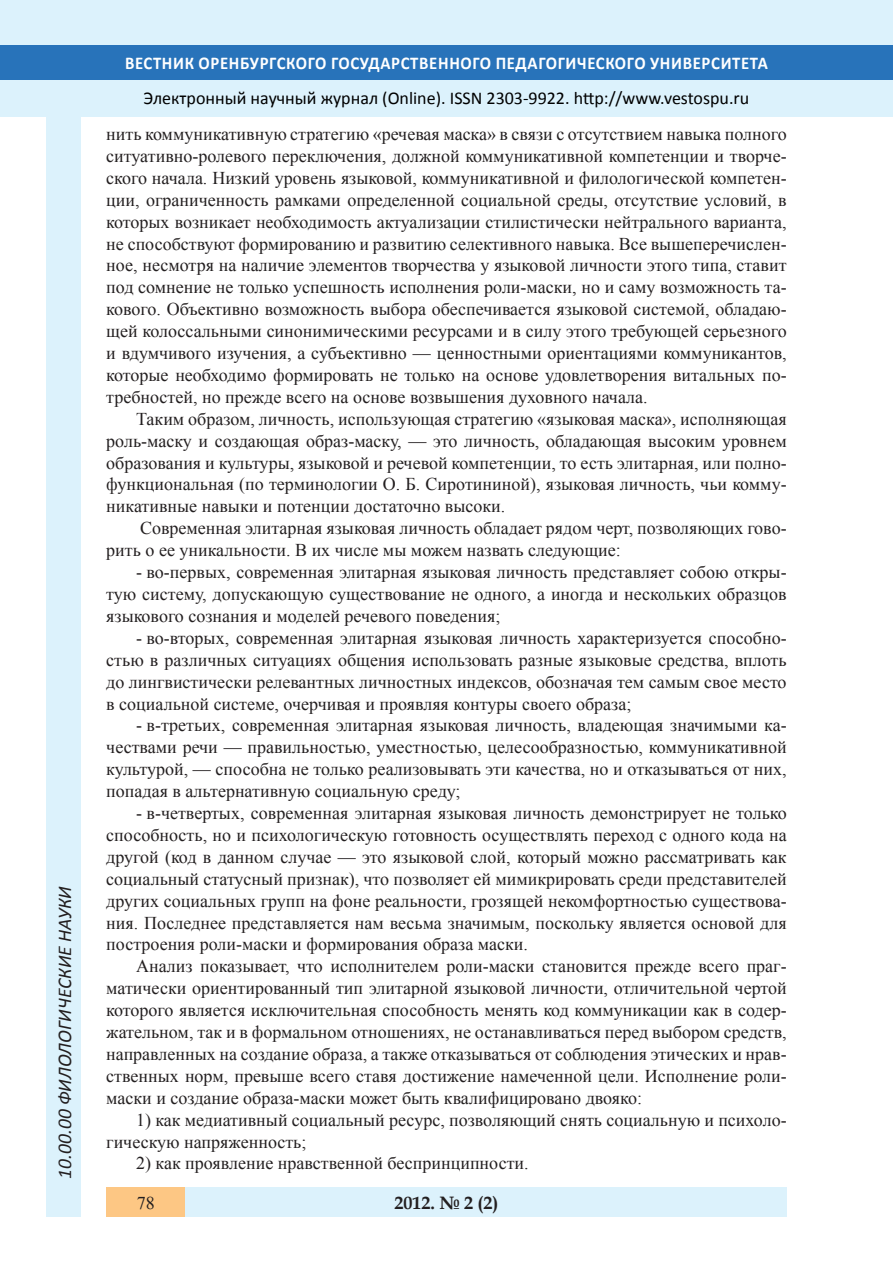
<style>
.page{position:relative;width:893px;height:1263px;background:#fff}
.page>*{position:absolute;margin:0;border:0;box-sizing:border-box;transform-origin:0 0}
.t1{font:italic 19.5px "Calibri";color:#231f20}
.Стиль2{font:18px/21.9px "Times New Roman";color:#231f20;text-align:justify}
.t2{font:18px "Calibri";color:#000}
.t3{font:700 18px "Calibri";letter-spacing:.04em;color:#fff;scale:.93 1}
.t4{font:700 18px "Book Antiqua";color:#231f20}
</style>
<div class="page">
<div style="left:0;top:0;width:893px;height:116px;background:#dcf2fc"></div>
<div style="left:0;top:45px;width:893px;height:34px;background:#2873ba"></div>
<div style="left:106px;top:1188px;width:681px;height:29px;background:#dcf2fc"></div>
<div style="left:106px;top:1188px;width:79px;height:29px;background:#fdc784"></div>
<div style="left:47px;top:116px;width:34px;height:1101px;background:#dcf2fc"></div>
<p class="t1" style="left:51px;top:1179px;width:294px;rotate:-90deg">10.00.00 ФИЛОЛОГИЧЕСКИЕ НАУКИ</p>
<p class="t3" style="left:125px;top:51px;width:693px">ВЕСТНИК ОРЕНБУРГСКОГО ГОСУДАРСТВЕННОГО ПЕДАГОГИЧЕСКОГО УНИВЕРСИТЕТА</p>
<p class="t2" style="left:144px;top:86px;width:607px">Электронный научный журнал (Online). ISSN 2303-9922. http://www.vestospu.ru</p>
<p class="Стиль2" style="left:106px;top:123px;width:682px">нить коммуникативную стратегию «речевая маска» в связи с отсутствием навыка полного ситуативно-ролевого переключения, должной коммуникативной компетенции и творче&shy;ского начала. Низкий уровень языковой, коммуникативной и филологической компетен&shy;ции, ограниченность рамками определенной социальной среды, отсутствие условий, в которых возникает необходимость актуализации стилистически нейтрального варианта, не способствуют формированию и развитию селективного навыка. Все вышеперечислен&shy;ное, несмотря на наличие элементов творчества у языковой личности этого типа, ставит под сомнение не только успешность исполнения роли-маски, но и саму возможность та&shy;кового. Объективно возможность выбора обеспечивается языковой системой, обладаю&shy;щей колоссальными синонимическими ресурсами и в силу этого требующей серьезного и вдумчивого изучения, а субъективно — ценностными ориентациями коммуникантов, которые необходимо формировать не только на основе удовлетворения витальных по&shy;требностей, но прежде всего на основе возвышения духовного начала.</p>
<p class="Стиль2" style="left:106px;top:407px;width:682px;text-indent:30px">Таким образом, личность, использующая стратегию «языковая маска», исполняющая роль-маску и создающая образ-маску, — это личность, обладающая высоким уровнем образования и культуры, языковой и речевой компетенции, то есть элитарная, или полно&shy;функциональная (по терминологии О. Б. Сиротининой), языковая личность, чьи комму&shy;никативные навыки и потенции достаточно высоки.</p>
<p class="Стиль2" style="left:106px;top:517px;width:682px;text-indent:34px">Современная элитарная языковая личность обладает рядом черт, позволяющих гово&shy;рить о ее уникальности. В их числе мы можем назвать следующие:</p>
<p class="Стиль2" style="left:106px;top:561px;width:682px;text-indent:30px">- во-первых, современная элитарная языковая личность представляет собою откры&shy;тую систему, допускающую существование не одного, а иногда и нескольких образцов языкового сознания и моделей речевого поведения;</p>
<p class="Стиль2" style="left:106px;top:626px;width:682px;text-indent:30px">- во-вторых, современная элитарная языковая личность характеризуется способно&shy;стью в различных ситуациях общения использовать разные языковые средства, вплоть до лингвистически релевантных личностных индексов, обозначая тем самым свое место в социальной системе, очерчивая и проявляя контуры своего образа;</p>
<p class="Стиль2" style="left:106px;top:714px;width:682px;text-indent:30px">- в-третьих, современная элитарная языковая личность, владеющая значимыми ка&shy;чествами речи — правильностью, уместностью, целесообразностью, коммуникативной культурой, — способна не только реализовывать эти качества, но и отказываться от них, попадая в альтернативную социальную среду;</p>
<p class="Стиль2" style="left:106px;top:802px;width:682px;text-indent:30px">- в-четвертых, современная элитарная языковая личность демонстрирует не только способность, но и психологическую готовность осуществлять переход с одного кода на другой (код в данном случае — это языковой слой, который можно рассматривать как социальный статусный признак), что позволяет ей мимикрировать среди представителей других социальных групп на фоне реальности, грозящей некомфортностью существова&shy;ния. Последнее представляется нам весьма значимым, поскольку является основой для построения роли-маски и формирования образа маски.</p>
<p class="Стиль2" style="left:106px;top:955px;width:682px;text-indent:30px">Анализ показывает, что исполнителем роли-маски становится прежде всего праг&shy;матически ориентированный тип элитарной языковой личности, отличительной чертой которого является исключительная способность менять код коммуникации как в содер&shy;жательном, так и в формальном отношениях, не останавливаться перед выбором средств, направленных на создание образа, а также отказываться от соблюдения этических и нрав&shy;ственных норм, превыше всего ставя достижение намеченной цели. Исполнение роли&shy;маски и создание образа-маски может быть квалифицировано двояко:</p>
<p class="Стиль2" style="left:106px;top:1108px;width:682px;text-indent:30px">1) как медиативный социальный ресурс, позволяющий снять социальную и психоло&shy;гическую напряженность;</p>
<p class="Стиль2" style="left:136px;top:1152px;width:394px">2) как проявление нравственной беспринципности.</p>
<p class="Стиль2" style="left:137px;top:1191px;width:19px">78</p>
<p class="t4" style="left:394px;top:1190px;width:106px">2012. № 2 (2)</p>
</div>
